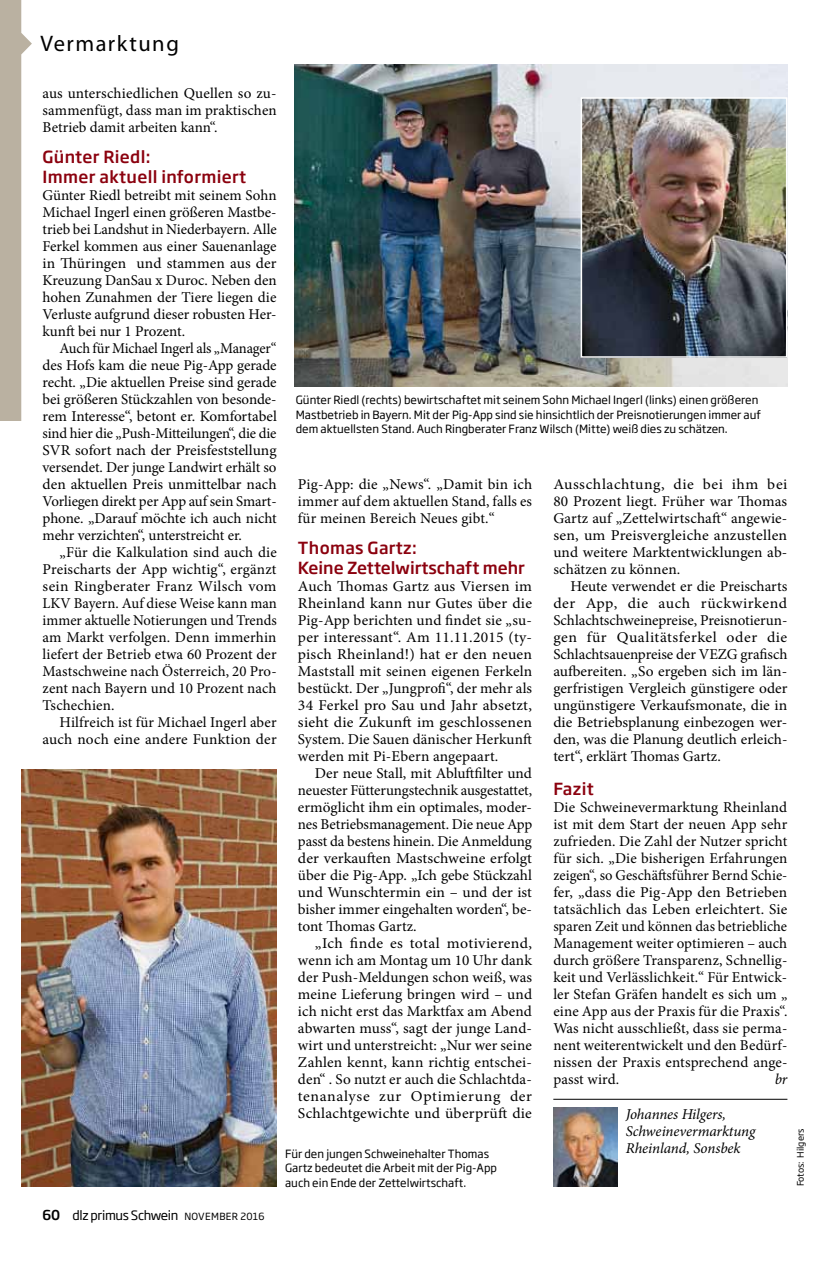
<style>
.page{position:relative;width:830px;height:1263px;background:#fff}
.page>*{position:absolute;margin:0;border:0;box-sizing:border-box;transform-origin:0 0}
.t1{font:22.5px "Myriad Pro";letter-spacing:.065em;color:#000}
.t2{font:500 16.5px/20px "Soho Gothic Pro";letter-spacing:.02em;color:#8b010e}
.t3{font:500 16.5px/20px "Soho Gothic Pro";color:#8b010e}
.t4{font:15px/17px "Minion Pro";letter-spacing:.005em;color:#000;text-align:justify}
.t5{font:15px/17px "Minion Pro";letter-spacing:.005em;color:#000;text-align:justify;scale:1.05 1}
.t6{font:15px/17px "Minion Pro";letter-spacing:.005em;color:#000;text-align:justify;scale:1.04 1}
.t7{font:italic 15px/17px "Minion Pro";letter-spacing:-.005em;color:#000}
.t8{font:12.75px "Soho Gothic Pro";letter-spacing:-.025em;color:#000}
.t9{font:11.25px/14.2px "Soho Gothic Pro";color:#000}
.t10{font:9px "Soho Gothic Pro";color:#000}
.s1{font-weight:500;font-size:13.5px}
.s2{font-size:9.75px}
</style>
<div class="page">
<svg style="left:0;top:0;width:32px;height:421px"></svg>
<hr style="left:553px;top:1099px;width:234px;height:1px;background:#000">
<img style="left:553px;top:1108px;width:64px;height:78px">
<img style="left:294px;top:65px;width:493px;height:322px">
<img style="left:583px;top:100px;width:201px;height:255px">
<div style="left:580px;top:97px;width:207px;height:261px;border:2px solid #fff"></div>
<img style="left:21px;top:770px;width:255px;height:416px">
<h1 class="t1" style="left:40px;top:30px;width:140px">Vermarktung</h1>
<p class="t4" style="left:43px;top:85px;width:235px">aus unterschiedlichen Quellen so zu&shy;sammenfügt, dass man im praktischen Betrieb damit arbeiten kann“.</p>
<p class="t2" style="left:43px;top:146px;width:205px">Günter Riedl:<br>Immer aktuell informiert</p>
<p class="t4" style="left:43px;top:187px;width:235px">Günter Riedl betreibt mit seinem Sohn Michael Ingerl einen größeren Mastbe&shy;trieb bei Landshut in Niederbayern. Alle Ferkel kommen aus einer Sauenanlage in Thüringen und stammen aus der Kreuzung DanSau x Duroc. Neben den hohen Zunahmen der Tiere liegen die Verluste aufgrund dieser robusten Her&shy;kunft bei nur 1 Prozent.</p>
<p class="t4" style="left:43px;top:340px;width:236px;text-indent:17px">Auch für Michael Ingerl als „Manager“ des Hofs kam die neue Pig-App gerade recht. „Die aktuellen Preise sind gerade bei größeren Stückzahlen von besonde&shy;rem Interesse“, betont er. Komfortabel sind hier die „Push-Mitteilungen“, die die SVR sofort nach der Preisfeststellung versendet. Der junge Landwirt erhält so den aktuellen Preis unmittelbar nach Vorliegen direkt per App auf sein Smart&shy;phone. „Darauf möchte ich auch nicht mehr verzichten“, unterstreicht er.</p>
<p class="t4" style="left:43px;top:544px;width:235px;text-indent:17px">„Für die Kalkulation sind auch die Preischarts der App wichtig“, ergänzt sein Ringberater Franz Wilsch vom LKV Bayern. Auf diese Weise kann man immer aktuelle Notierungen und Trends am Markt verfolgen. Denn immerhin liefert der Betrieb etwa 60 Prozent der Mastschweine nach Österreich, 20 Pro&shy;zent nach Bayern und 10 Prozent nach Tschechien.</p>
<p class="t4" style="left:43px;top:714px;width:235px;text-align:right">Hilfreich ist für Michael Ingerl aber auch noch eine andere Funktion der</p>
<p class="t9" style="left:296px;top:392px;width:466px">Günter Riedl (rechts) bewirtschaftet mit seinem Sohn Michael Ingerl (links) einen größeren<br>Mastbetrieb in Bayern. Mit der Pig-App sind sie hinsichtlich der Preisnotierungen immer auf dem aktuellsten Stand. Auch Ringberater Franz Wilsch (Mitte) weiß dies zu schätzen.</p>
<p class="t4" style="left:298px;top:476px;width:236px">Pig-App: die „News“. „Damit bin ich immer auf dem aktuellen Stand, falls es für meinen Bereich Neues gibt.“</p>
<p class="t3" style="left:298px;top:537px;width:228px">Thomas Gartz:<br>Keine Zettelwirtschaft mehr</p>
<p class="t6" style="left:298px;top:578px;width:226px">Auch Thomas Gartz aus Viersen im Rheinland kann nur Gutes über die Pig-App berichten und findet sie „su&shy;per interessant“. Am 11.11.2015 (ty&shy;pisch Rheinland!) hat er den neuen Maststall mit seinen eigenen Ferkeln bestückt. Der „Jungprofi“, der mehr als 34 Ferkel pro Sau und Jahr absetzt, sieht die Zukunft im geschlossenen System. Die Sauen dänischer Herkunft werden mit Pi-Ebern angepaart.</p>
<p class="t4" style="left:298px;top:765px;width:236px;text-indent:17px">Der neue Stall, mit Abluftfilter und neuester Fütterungstechnik ausgestattet, ermöglicht ihm ein optimales, moder&shy;nes Betriebsmanagement. Die neue App passt da bestens hinein. Die Anmeldung der verkauften Mastschweine erfolgt über die Pig-App. „Ich gebe Stückzahl und Wunschtermin ein – und der ist bisher immer eingehalten worden“, be&shy;tont Thomas Gartz.</p>
<p class="t5" style="left:298px;top:935px;width:224px;text-indent:17px">„Ich finde es total motivierend, wenn ich am Montag um 10 Uhr dank der Push-Meldungen schon weiß, was meine Lieferung bringen wird – und ich nicht erst das Marktfax am Abend abwarten muss“, sagt der junge Land&shy;wirt und unterstreicht: „Nur wer seine Zahlen kennt, kann richtig entschei&shy;den“ . So nutzt er auch die Schlachtda&shy;tenanalyse zur Optimierung der Schlachtgewichte und überprüft die</p>
<p class="t9" style="left:285px;top:1146px;width:213px">Für den jungen Schweinehalter Thomas<br>Gartz bedeutet die Arbeit mit der Pig-App auch ein Ende der Zettelwirtschaft.</p>
<p class="t5" style="left:553px;top:476px;width:224px">Ausschlachtung, die bei ihm bei 80 Prozent liegt. Früher war Thomas Gartz auf „Zettelwirtschaft“ angewie&shy;sen, um Preisvergleiche anzustellen und weitere Marktentwicklungen ab&shy;schätzen zu können.</p>
<p class="t4" style="left:553px;top:578px;width:235px;text-indent:17px">Heute verwendet er die Preischarts der App, die auch rückwirkend Schlachtschweinepreise, Preisnotierun&shy;gen für Qualitätsferkel oder die Schlachtsauenpreise der VEZG grafisch aufbereiten. „So ergeben sich im län&shy;gerfristigen Vergleich günstigere oder ungünstigere Verkaufsmonate, die in die Betriebsplanung einbezogen wer&shy;den, was die Planung deutlich erleich&shy;tert“, erklärt Thomas Gartz.</p>
<p class="t2" style="left:553px;top:778px;width:42px">Fazit</p>
<p class="t4" style="left:553px;top:799px;width:235px">Die Schweinevermarktung Rheinland ist mit dem Start der neuen App sehr zufrieden. Die Zahl der Nutzer spricht für sich. „Die bisherigen Erfahrungen zeigen“, so Geschäftsführer Bernd Schie&shy;fer, „dass die Pig-App den Betrieben tatsächlich das Leben erleichtert. Sie sparen Zeit und können das betriebliche Management weiter optimieren – auch durch größere Transparenz, Schnellig&shy;keit und Verlässlichkeit.“ Für Entwick&shy;ler Stefan Gräfen handelt es sich um „ eine App aus der Praxis für die Praxis“.<br>Was nicht ausschließt, dass sie perma&shy;nent weiterentwickelt und den Bedürf&shy;nissen der Praxis entsprechend ange&shy;passt wird.</p>
<p class="t7" style="left:774px;top:1071px;width:14px">br</p>
<p class="t7" style="left:625px;top:1105px;width:131px">Johannes Hilgers,<br>Schweinevermarktung<br>Rheinland, Sonsbek</p>
<p class="t10" style="left:793px;top:1186px;width:59px;rotate:-90deg">Fotos: Hilgers</p>
<p class="t8" style="left:43px;top:1206px;width:223px"><span class="s1">60</span> dlz primus Schwein <span class="s2">NOVEMBER 2016</span></p>
</div>
